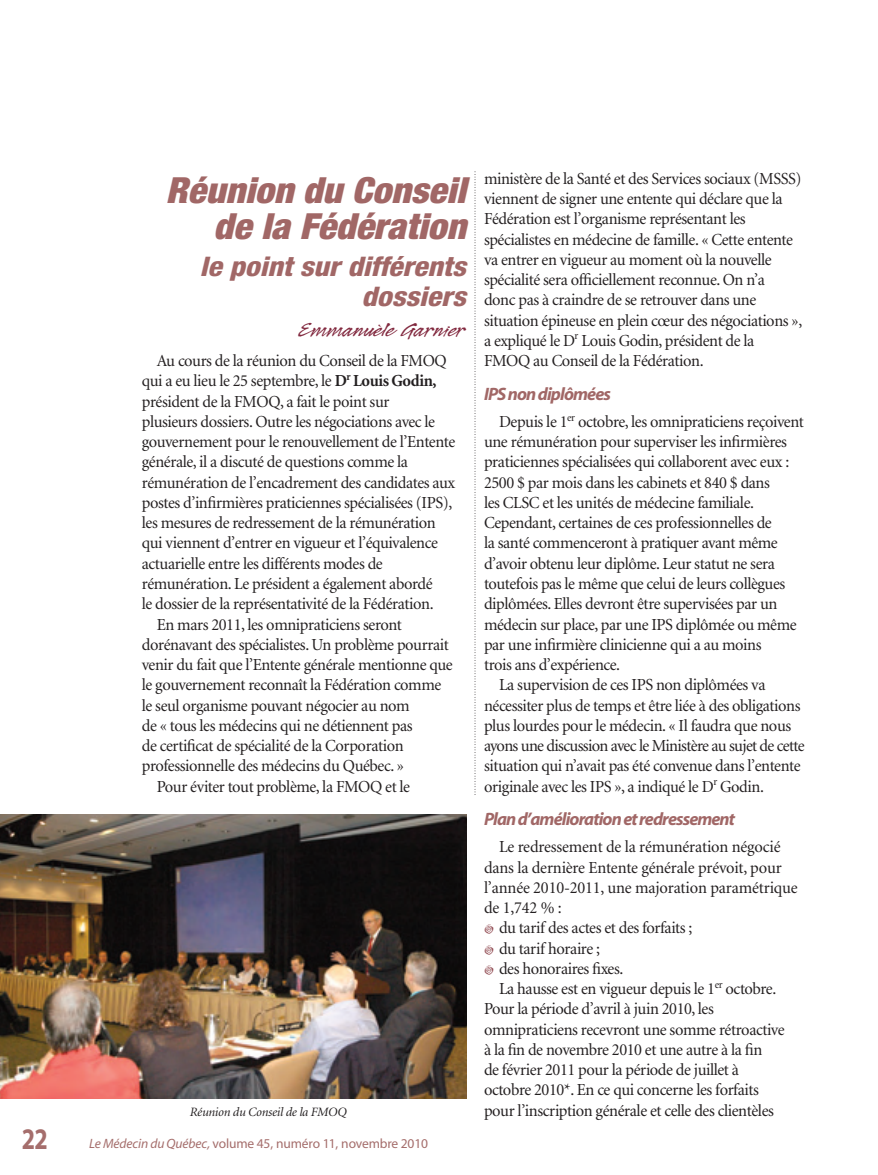
<style>
.page{position:relative;width:878px;height:1175px;background:#fff}
.page>*{position:absolute;margin:0;border:0;box-sizing:border-box;transform-origin:0 0}
.t1{font:italic 900 condensed 36px/36px "Helvetica Neue";color:#a16766;text-align:right;scale:1.05 1}
.t2{font:700 30px "Myriad";color:#a56e6c;scale:.8 1}
.t3{font:italic 800 condensed 27px/30px "Helvetica Neue";color:#a16766;text-align:right;scale:1.1 1}
.t4{font:22.5px "Legault Std";color:#82293f;scale:1.2 1}
.t5{font:italic 700 18px "Myriad";letter-spacing:-.05em;color:#a16766}
.t6{font:16.8px/20.2px "Minion";letter-spacing:-.025em;color:#231f20}
.t7{font:13.5px "Myriad";letter-spacing:-.01em;color:#a56e6c}
.t8{font:italic 12.75px "Minion";letter-spacing:-.015em;color:#231f20}
.s1{font-weight:700}
.s2{font-style:italic}
</style>
<div class="page">
<svg style="left:474px;top:172px;width:1px;height:623px"></svg>
<img style="left:0;top:814px;width:466px;height:284px">
<h2 class="t2" style="left:22px;top:1127px;width:34px">22</h2>
<h1 class="t1" style="left:166px;top:175px;width:294px">Réunion du Conseil de la Fédération</h1>
<h3 class="t3" style="left:200px;top:253px;width:248px">le point sur différents dossiers</h3>
<h3 class="t4" style="left:299px;top:315px;width:140px">Emmanuèle Garnier</h3>
<p class="t6" style="left:157px;top:352px;width:291px">Au cours de la réunion du Conseil de la FMOQ</p>
<p class="t6" style="left:142px;top:372px;width:296px">qui a eu lieu le 25 septembre, le <span class="s1">D</span><sup>r</sup> <span class="s1">Louis Godin,</span></p>
<p class="t6" style="left:142px;top:392px;width:249px">président de la FMOQ, a fait le point sur</p>
<p class="t6" style="left:142px;top:413px;width:295px">plusieurs dossiers. Outre les négociations avec le</p>
<p class="t6" style="left:142px;top:433px;width:315px">gouvernement pour le renouvellement de l’Entente</p>
<p class="t6" style="left:142px;top:453px;width:268px">générale, il a discuté de questions comme la</p>
<p class="t6" style="left:142px;top:473px;width:315px">rémunération de l’encadrement des candidates aux</p>
<p class="t6" style="left:142px;top:494px;width:312px">postes d’infirmières praticiennes spécialisées (IPS),</p>
<p class="t6" style="left:142px;top:514px;width:295px">les mesures de redressement de la rémunération</p>
<p class="t6" style="left:142px;top:534px;width:297px">qui viennent d’entrer en vigueur et l’équivalence</p>
<p class="t6" style="left:142px;top:554px;width:242px">actuarielle entre les différents modes de</p>
<p class="t6" style="left:142px;top:575px;width:292px">rémunération. Le président a également abordé</p>
<p class="t6" style="left:142px;top:595px;width:293px">le dossier de la représentativité de la Fédération.</p>
<p class="t6" style="left:157px;top:615px;width:247px">En mars 2011, les omnipraticiens seront</p>
<p class="t6" style="left:142px;top:635px;width:308px">dorénavant des spécialistes. Un problème pourrait</p>
<p class="t6" style="left:142px;top:656px;width:312px">venir du fait que l’Entente générale mentionne que</p>
<p class="t6" style="left:142px;top:676px;width:301px">le gouvernement reconnaît la Fédération comme</p>
<p class="t6" style="left:142px;top:696px;width:269px">le seul organisme pouvant négocier au nom</p>
<p class="t6" style="left:142px;top:716px;width:272px">de « tous les médecins qui ne détiennent pas</p>
<p class="t6" style="left:142px;top:737px;width:263px">de certificat de spécialité de la Corporation</p>
<p class="t6" style="left:142px;top:757px;width:264px">professionnelle des médecins du Québec. »</p>
<p class="t6" style="left:157px;top:777px;width:255px">Pour éviter tout problème, la FMOQ et le</p>
<p class="t8" style="left:189px;top:1106px;width:158px">Réunion du Conseil de la FMOQ</p>
<p class="t7" style="left:89px;top:1138px;width:340px"><span class="s2">Le Médecin du Québec,</span> volume 45, numéro 11, novembre 2010</p>
<p class="t6" style="left:484px;top:170px;width:320px">ministère de la Santé et des Services sociaux (MSSS) viennent de signer une entente qui déclare que la Fédération est l’organisme représentant les spécialistes en médecine de famille. « Cette entente va entrer en vigueur au moment où la nouvelle spécialité sera officiellement reconnue. On n’a<br>donc pas à craindre de se retrouver dans une situation épineuse en plein cœur des négociations », a expliqué le D<sup>r</sup> Louis Godin, président de la FMOQ au Conseil de la Fédération.</p>
<p class="t5" style="left:484px;top:387px;width:128px">IPS non diplômées</p>
<p class="t6" style="left:499px;top:413px;width:306px">Depuis le 1<sup>er</sup> octobre, les omnipraticiens reçoivent</p>
<p class="t6" style="left:484px;top:433px;width:304px">une rémunération pour superviser les infirmières</p>
<p class="t6" style="left:484px;top:453px;width:307px">praticiennes spécialisées qui collaborent avec eux :</p>
<p class="t6" style="left:484px;top:473px;width:287px">2500 $ par mois dans les cabinets et 840 $ dans</p>
<p class="t6" style="left:484px;top:494px;width:271px">les CLSC et les unités de médecine familiale.</p>
<p class="t6" style="left:484px;top:514px;width:289px">Cependant, certaines de ces professionnelles de</p>
<p class="t6" style="left:484px;top:534px;width:295px">la santé commenceront à pratiquer avant même</p>
<p class="t6" style="left:484px;top:554px;width:292px">d’avoir obtenu leur diplôme. Leur statut ne sera</p>
<p class="t6" style="left:484px;top:575px;width:303px">toutefois pas le même que celui de leurs collègues</p>
<p class="t6" style="left:484px;top:595px;width:295px">diplômées. Elles devront être supervisées par un</p>
<p class="t6" style="left:484px;top:615px;width:314px">médecin sur place, par une IPS diplômée ou même</p>
<p class="t6" style="left:484px;top:635px;width:279px">par une infirmière clinicienne qui a au moins</p>
<p class="t6" style="left:484px;top:656px;width:138px">trois ans d’expérience.</p>
<p class="t6" style="left:499px;top:676px;width:268px">La supervision de ces IPS non diplômées va</p>
<p class="t6" style="left:484px;top:696px;width:318px">nécessiter plus de temps et être liée à des obligations</p>
<p class="t6" style="left:484px;top:716px;width:309px">plus lourdes pour le médecin. « Il faudra que nous</p>
<p class="t6" style="left:484px;top:737px;width:322px">ayons une discussion avec le Ministère au sujet de cette</p>
<p class="t6" style="left:484px;top:757px;width:318px">situation qui n’avait pas été convenue dans l’entente</p>
<p class="t6" style="left:484px;top:777px;width:281px">originale avec les IPS », a indiqué le D<sup>r</sup> Godin.</p>
<p class="t5" style="left:484px;top:812px;width:252px">Plan d’amélioration et redressement</p>
<p class="t6" style="left:499px;top:838px;width:283px">Le redressement de la rémunération négocié</p>
<p class="t6" style="left:484px;top:858px;width:299px">dans la dernière Entente générale prévoit, pour</p>
<p class="t6" style="left:484px;top:878px;width:315px">l’année 2010-2011, une majoration paramétrique</p>
<p class="t6" style="left:484px;top:899px;width:79px">de 1,742 % :</p>
<p class="t6" style="left:499px;top:919px;width:195px">du tarif des actes et des forfaits ;</p>
<p class="t6" style="left:499px;top:939px;width:102px">du tarif horaire ;</p>
<p class="t6" style="left:499px;top:959px;width:126px">des honoraires fixes.</p>
<p class="t6" style="left:499px;top:980px;width:279px">La hausse est en vigueur depuis le 1<sup>er</sup> octobre.</p>
<p class="t6" style="left:484px;top:1000px;width:231px">Pour la période d’avril à juin 2010, les</p>
<p class="t6" style="left:484px;top:1020px;width:302px">omnipraticiens recevront une somme rétroactive</p>
<p class="t6" style="left:484px;top:1040px;width:280px">à la fin de novembre 2010 et une autre à la fin</p>
<p class="t6" style="left:484px;top:1061px;width:256px">de février 2011 pour la période de juillet à</p>
<p class="t6" style="left:484px;top:1081px;width:276px">octobre 2010*. En ce qui concerne les forfaits</p>
<p class="t6" style="left:484px;top:1101px;width:291px">pour l’inscription générale et celle des clientèles</p>
</div>
